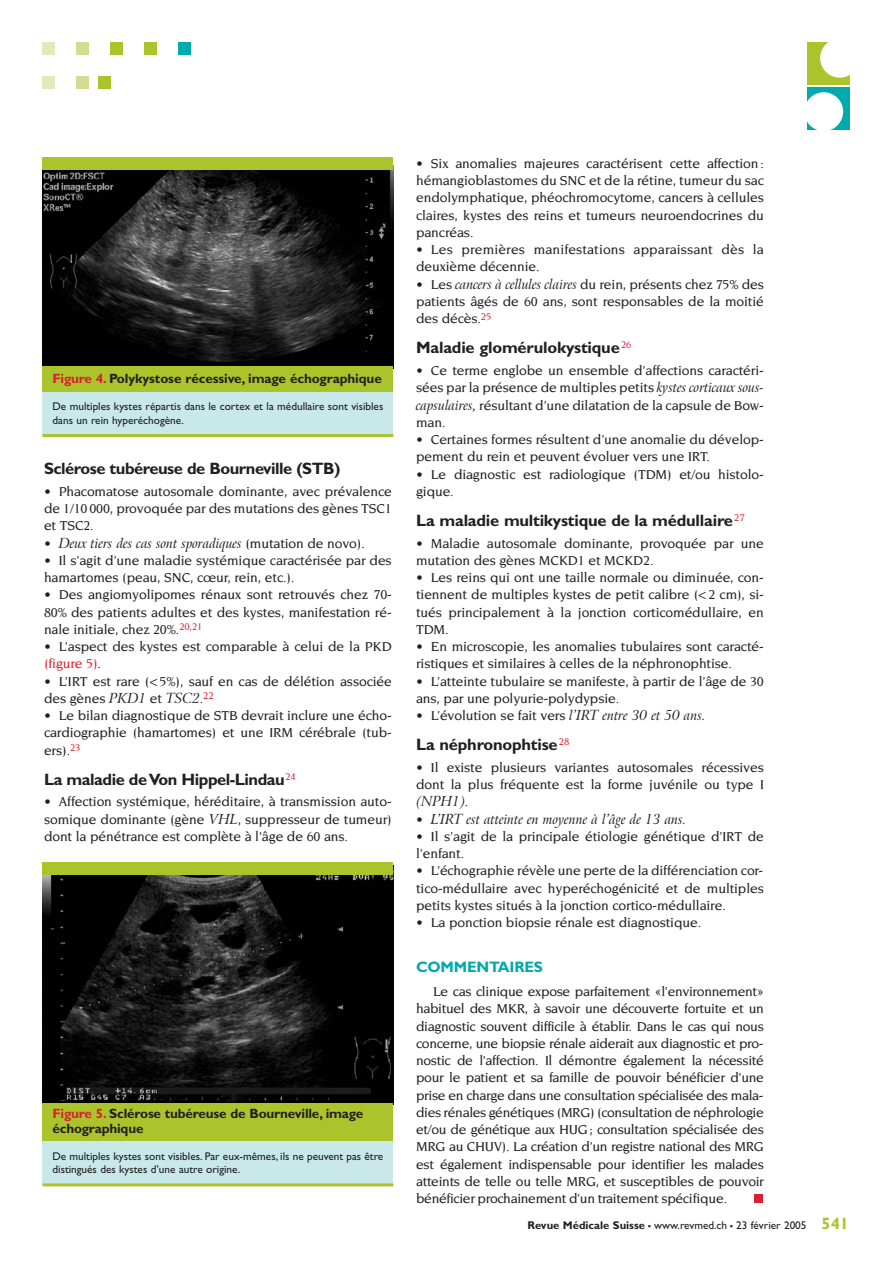
<style>
.page{position:relative;width:893px;height:1263px;background:#fff}
.page>*{position:absolute;margin:0;border:0;box-sizing:border-box;transform-origin:0 0}
.t1{font:700 16.5px "Gill Sans";letter-spacing:-.01em;color:#231f20}
.t2{font:700 16.5px "Gill Sans";letter-spacing:-.03em;color:#231f20}
.t3{font:700 15.15px "Gill Sans";letter-spacing:-.015em;color:#00aaad}
.t4{font:500 13.95px/17.2px "Novarese";letter-spacing:-.01em;color:#231f20}
.t5{font:italic 13.95px "Arrus BT";letter-spacing:-.01em;color:#231f20;scale:.95 1}
.t6{font:700 13.5px/15px "Gill Sans";letter-spacing:-.01em;color:#231f20}
.t7{font:11.25px/13.5px "Gill Sans";color:#231f20}
.s1{color:#db1f31}
.s2{font-family:"Novarese";font-weight:500;font-style:normal}
.s3{font-family:"Arrus BT";font-weight:400;font-style:italic}
.s4{font-weight:700}
.s5{font-weight:700;font-size:16.5px}
.s6{font-weight:700;font-size:16.5px;color:#acc42b}
</style>
<div class="page">
<div style="left:179px;top:43px;width:12px;height:12px;background:#00aaad"></div>
<div style="left:145px;top:43px;width:12px;height:12px;background:#acc42b"></div>
<div style="left:111px;top:43px;width:12px;height:12px;background:#acc42b"></div>
<div style="left:77px;top:43px;width:12px;height:12px;background:#d2dd93"></div>
<div style="left:43px;top:43px;width:12px;height:12px;background:#e2eabc"></div>
<div style="left:99px;top:77px;width:12px;height:12px;background:#acc42b"></div>
<div style="left:77px;top:77px;width:12px;height:12px;background:#d2dd93"></div>
<div style="left:43px;top:77px;width:12px;height:12px;background:#e2eabc"></div>
<svg style="left:838px;top:87px;width:12px;height:1px"></svg>
<div style="left:754px;top:1194px;width:8px;height:9px;background:#db1f31"></div>
<div style="left:807px;top:43px;width:43px;height:42px;background:#acc42b"></div>
<div style="left:820px;top:38px;width:39px;height:40px;background:#fff;border-radius:50%"></div>
<div style="left:807px;top:88px;width:43px;height:42px;background:#00aaad"></div>
<div style="left:804px;top:92px;width:39px;height:39px;background:#fff;border-radius:50%"></div>
<img style="left:43px;top:170px;width:350px;height:196px">
<div style="left:43px;top:373px;width:350px;height:62px;background:#c8e8ea"></div>
<div style="left:43px;top:366px;width:350px;height:25px;background:#acc42b"></div>
<div style="left:43px;top:157px;width:350px;height:13px;background:#acc42b"></div>
<hr style="left:43px;top:434px;width:350px;height:3px;background:#acc42b">
<img style="left:43px;top:875px;width:350px;height:228px">
<div style="left:43px;top:1122px;width:350px;height:63px;background:#c8e8ea"></div>
<div style="left:43px;top:1103px;width:350px;height:38px;background:#acc42b"></div>
<div style="left:43px;top:862px;width:350px;height:13px;background:#acc42b"></div>
<hr style="left:43px;top:1183px;width:350px;height:3px;background:#acc42b">
<p class="t6" style="left:53px;top:372px;width:331px"><span class="s1">Figure 4.</span> Polykystose récessive, image échographique</p>
<p class="t7" style="left:53px;top:401px;width:332px">De multiples kystes répartis dans le cortex et la médullaire sont visibles dans un rein hyperéchogène.</p>
<p class="t2" style="left:44px;top:462px;width:298px">Sclérose tubéreuse de Bourneville (STB)</p>
<p class="t4" style="left:44px;top:483px;width:349px;text-align:justify">• Phacomatose autosomale dominante, avec prévalence de 1/10 000, provoquée par des mutations des gènes TSC1 et TSC2.</p>
<p class="t5" style="left:44px;top:534px;width:339px"><span class="s2">•</span> Deux tiers des cas sont sporadiques <span class="s2">(mutation de novo).</span></p>
<p class="t4" style="left:44px;top:552px;width:349px">• Il s’agit d’une maladie systémique caractérisée par des hamartomes (peau, SNC, cœur, rein, etc.).</p>
<p class="t4" style="left:44px;top:587px;width:349px;text-align:justify">• Des angiomyolipomes rénaux sont retrouvés chez 70- 80% des patients adultes et des kystes, manifestation ré&shy;nale initiale, chez 20%.<sup>20,21</sup></p>
<p class="t4" style="left:44px;top:638px;width:349px">• L’aspect des kystes est comparable à celui de la PKD <span class="s1">(figure 5)</span>.</p>
<p class="t4" style="left:44px;top:673px;width:349px">• L’IRT est rare (&lt;5%), sauf en cas de délétion associée des gènes <span class="s3">PKD1</span> et <span class="s3">TSC2</span>.<sup>22</sup></p>
<p class="t4" style="left:44px;top:707px;width:349px;text-align:justify">• Le bilan diagnostique de STB devrait inclure une écho&shy;cardiographie (hamartomes) et une IRM cérébrale (tub&shy;ers).<sup>23</sup></p>
<p class="t2" style="left:44px;top:773px;width:253px">La maladie deVon Hippel-Lindau<sup>24</sup></p>
<p class="t4" style="left:44px;top:794px;width:349px;text-align:justify">• Affection systémique, héréditaire, à transmission auto&shy;somique dominante (gène <span class="s3">VHL</span>, suppresseur de tumeur) dont la pénétrance est complète à l'âge de 60 ans.</p>
<p class="t6" style="left:53px;top:1107px;width:312px"><span class="s1">Figure 5.</span> Sclérose tubéreuse de Bourneville, image échographique</p>
<p class="t7" style="left:53px;top:1150px;width:332px">De multiples kystes sont visibles. Par eux-mêmes, ils ne peuvent pas être distingués des kystes d’une autre origine.</p>
<p class="t4" style="left:416px;top:155px;width:349px;text-align:justify">• Six anomalies majeures caractérisent cette affection: hémangioblastomes du SNC et de la rétine, tumeur du sac endolymphatique, phéochromocytome, cancers à cellules claires, kystes des reins et tumeurs neuroendocrines du pancréas.</p>
<p class="t4" style="left:416px;top:242px;width:349px">• Les premières manifestations apparaissant dès la deuxième décennie.</p>
<p class="t4" style="left:416px;top:276px;width:349px;text-align:justify">• Les <span class="s3">cancers à cellules claires</span> du rein, présents chez 75% des patients âgés de 60 ans, sont responsables de la moitié des décès.<sup>25</sup></p>
<p class="t1" style="left:416px;top:341px;width:217px">Maladie glomérulokystique<sup>26</sup></p>
<p class="t4" style="left:416px;top:362px;width:349px;text-align:justify">• Ce terme englobe un ensemble d’affections caractéri&shy;sées par la présence de multiples petits <span class="s3">kystes corticaux sous&shy;capsulaires,</span> résultant d’une dilatation de la capsule de Bow&shy;man.</p>
<p class="t4" style="left:416px;top:431px;width:349px">• Certaines formes résultent d’une anomalie du dévelop&shy;pement du rein et peuvent évoluer vers une IRT.</p>
<p class="t4" style="left:416px;top:466px;width:349px">• Le diagnostic est radiologique (TDM) et/ou histolo&shy;gique.</p>
<p class="t1" style="left:416px;top:514px;width:330px">La maladie multikystique de la médullaire<sup>27</sup></p>
<p class="t4" style="left:416px;top:535px;width:349px">• Maladie autosomale dominante, provoquée par une mutation des gènes MCKD1 et MCKD2.</p>
<p class="t4" style="left:416px;top:569px;width:349px;text-align:justify">• Les reins qui ont une taille normale ou diminuée, con&shy;tiennent de multiples kystes de petit calibre (&lt;2 cm), si&shy;tués principalement à la jonction corticomédullaire, en TDM.</p>
<p class="t4" style="left:416px;top:638px;width:349px">• En microscopie, les anomalies tubulaires sont caracté&shy;ristiques et similaires à celles de la néphronophtise.</p>
<p class="t4" style="left:416px;top:673px;width:349px">• L’atteinte tubulaire se manifeste, à partir de l’âge de 30 ans, par une polyurie-polydypsie.</p>
<p class="t4" style="left:416px;top:707px;width:291px">• L’évolution se fait vers <span class="s3">l’IRT entre 30 et 50 ans.</span></p>
<p class="t1" style="left:416px;top:738px;width:155px">La néphronophtise<sup>28</sup></p>
<p class="t4" style="left:416px;top:759px;width:349px">• Il existe plusieurs variantes autosomales récessives dont la plus fréquente est la forme juvénile ou type I</p>
<p class="t5" style="left:416px;top:793px;width:57px">(NPH1)<span class="s2">.</span></p>
<p class="t5" style="left:416px;top:810px;width:286px"><span class="s2">•</span> L’IRT est atteinte en moyenne à l’âge de 13 ans.</p>
<p class="t4" style="left:416px;top:828px;width:349px">• Il s’agit de la principale étiologie génétique d’IRT de l’enfant.</p>
<p class="t4" style="left:416px;top:863px;width:349px;text-align:justify">• L’échographie révèle une perte de la différenciation cor&shy;tico-médullaire avec hyperéchogénicité et de multiples petits kystes situés à la jonction cortico-médullaire.</p>
<p class="t4" style="left:416px;top:914px;width:287px">• La ponction biopsie rénale est diagnostique.</p>
<p class="t3" style="left:416px;top:961px;width:128px">COMMENTAIRES</p>
<p class="t4" style="left:416px;top:983px;width:349px;text-align:justify;text-indent:17px">Le cas clinique expose parfaitement «l’environnement» habituel des MKR, à savoir une découverte fortuite et un diagnostic souvent difficile à établir. Dans le cas qui nous concerne, une biopsie rénale aiderait aux diagnostic et pro&shy;nostic de l’affection. Il démontre également la nécessité pour le patient et sa famille de pouvoir bénéficier d’une prise en charge dans une consultation spécialisée des mala&shy;dies rénales génétiques (MRG) (consultation de néphrologie et/ou de génétique aux HUG; consultation spécialisée des MRG au CHUV). La création d’un registre national des MRG est également indispensable pour identifier les malades atteints de telle ou telle MRG, et susceptibles de pouvoir bénéficier prochainement d’un traitement spécifique.</p>
<p class="t7" style="left:527px;top:1219px;width:323px"><span class="s4">Revue Médicale Suisse</span> <span class="s5">–</span> www.revmed.ch <span class="s5">–</span> 23 février 2005 <span class="s6">541</span></p>
</div>
